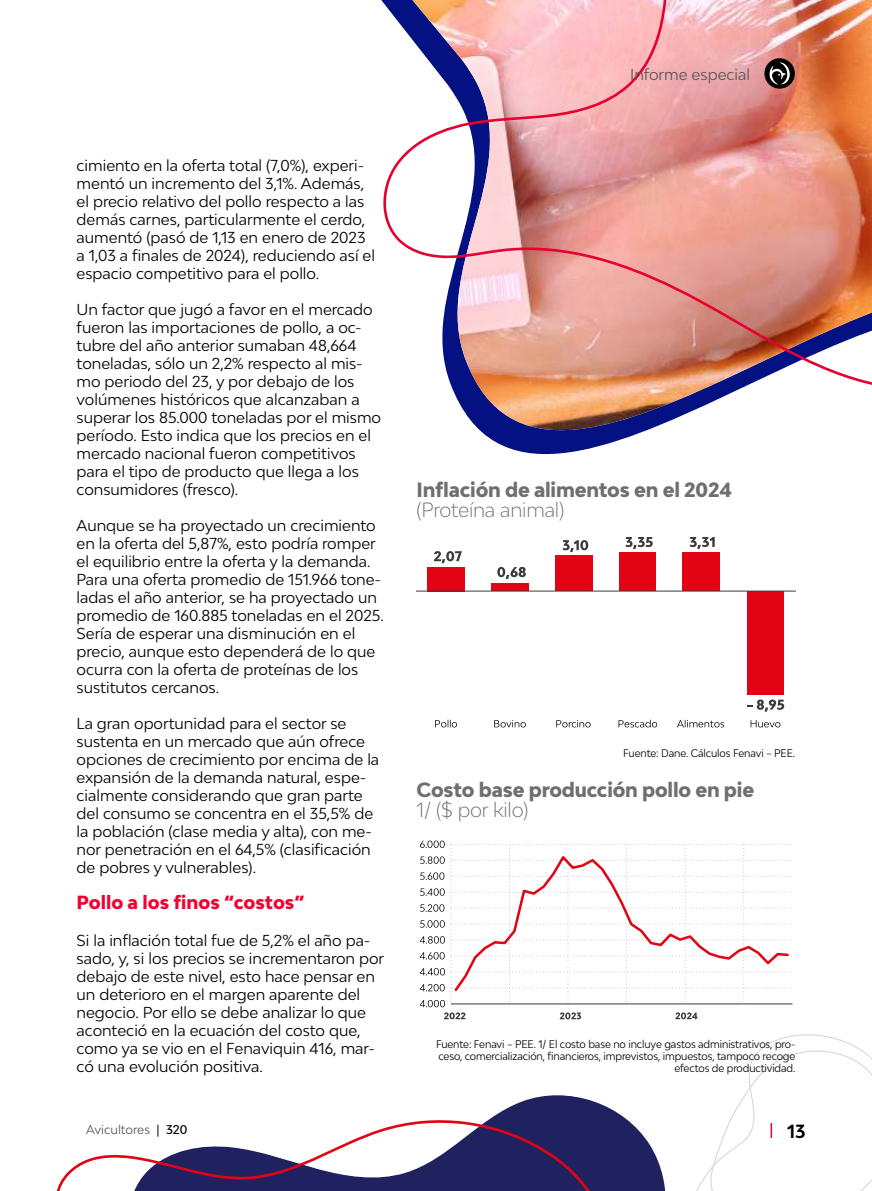
<style>
.page{position:relative;width:872px;height:1191px;background:#fff}
.page>*{position:absolute;margin:0;border:0;box-sizing:border-box;transform-origin:0 0}
.t1{font:800 19.5px "Bw Modelica";letter-spacing:-.01em;color:#6f6f6f}
.t2{font:300 19.5px "Bw Modelica";letter-spacing:-.01em;color:#6f6f6f}
.t3{font:800 18px "Bw Modelica";color:#f10031}
.t4{font:700 18px "Bw Modelica";color:#000}
.t5{font:15px/18px "Bw Modelica";color:#000}
.t6{font:15px "Bw Modelica";color:#575756}
.t7{font:12px "Bw Modelica";color:#575756}
.t8{font:500 12px "Bw Modelica";color:#000}
.t9{font:10.5px/12px "Bw Modelica";letter-spacing:-.01em;color:#000;text-align:right;scale:.95 1}
</style>
<div class="page">
<svg style="left:381px;top:0;width:339px;height:589px"></svg>
<img style="left:412px;top:390px;width:325px;height:47px">
<img style="left:382px;top:0;width:490px;height:390px">
<svg style="left:696px;top:1034px;width:176px;height:157px"></svg>
<svg style="left:764px;top:58px;width:31px;height:31px"></svg>
<svg style="left:769px;top:62px;width:21px;height:22px"></svg>
<div style="left:746px;top:591px;width:37px;height:104px;background:#e30413"></div>
<div style="left:682px;top:553px;width:38px;height:38px;background:#e30413"></div>
<div style="left:619px;top:552px;width:37px;height:39px;background:#e30413"></div>
<div style="left:555px;top:555px;width:37px;height:36px;background:#e30413"></div>
<div style="left:491px;top:583px;width:38px;height:8px;background:#e30413"></div>
<div style="left:427px;top:567px;width:38px;height:24px;background:#e30413"></div>
<hr style="left:416px;top:590px;width:379px;height:1px;background:#3b3b3a">
<svg style="left:434px;top:551px;width:28px;height:12px"></svg>
<svg style="left:497px;top:567px;width:29px;height:12px"></svg>
<svg style="left:562px;top:540px;width:26px;height:12px"></svg>
<svg style="left:625px;top:537px;width:27px;height:12px"></svg>
<svg style="left:689px;top:537px;width:25px;height:12px"></svg>
<svg style="left:747px;top:699px;width:37px;height:12px"></svg>
<svg style="left:435px;top:719px;width:22px;height:8px"></svg>
<svg style="left:494px;top:720px;width:32px;height:7px"></svg>
<svg style="left:556px;top:720px;width:34px;height:7px"></svg>
<svg style="left:618px;top:719px;width:39px;height:8px"></svg>
<svg style="left:677px;top:719px;width:47px;height:8px"></svg>
<svg style="left:750px;top:720px;width:30px;height:7px"></svg>
<svg style="left:420px;top:840px;width:372px;height:179px"></svg>
<svg style="left:620px;top:1114px;width:46px;height:77px;fill:#20225f"></svg>
<svg style="left:56px;top:1095px;width:564px;height:96px"></svg>
<p class="t5" style="left:77px;top:156px;width:300px">cimiento en la oferta total (7,0%), experi&shy;mentó un incremento del 3,1%. Además, el precio relativo del pollo respecto a las demás carnes, particularmente el cerdo, aumentó (pasó de 1,13 en enero de 2023 a 1,03 a finales de 2024), reduciendo así el espacio competitivo para el pollo.</p>
<p class="t5" style="left:77px;top:300px;width:306px">Un factor que jugó a favor en el mercado fueron las importaciones de pollo, a oc&shy;tubre del año anterior sumaban 48,664 toneladas, sólo un 2,2% respecto al mis&shy;mo periodo del 23, y por debajo de los volúmenes históricos que alcanzaban a superar los 85.000 toneladas por el mismo período. Esto indica que los precios en el mercado nacional fueron competitivos para el tipo de producto que llega a los consumidores (fresco).</p>
<p class="t5" style="left:77px;top:516px;width:309px">Aunque se ha proyectado un crecimiento en la oferta del 5,87%, esto podría romper el equilibrio entre la oferta y la demanda.<br>Para una oferta promedio de 151.966 tone&shy;ladas el año anterior, se ha proyectado un promedio de 160.885 toneladas en el 2025.<br>Sería de esperar una disminución en el precio, aunque esto dependerá de lo que ocurra con la oferta de proteínas de los sustitutos cercanos.</p>
<p class="t5" style="left:77px;top:714px;width:304px">La gran oportunidad para el sector se sustenta en un mercado que aún ofrece opciones de crecimiento por encima de la expansión de la demanda natural, espe&shy;cialmente considerando que gran parte del consumo se concentra en el 35,5% de la población (clase media y alta), con me&shy;nor penetración en el 64,5% (clasificación de pobres y vulnerables).</p>
<p class="t3" style="left:77px;top:891px;width:229px">Pollo a los finos “costos”</p>
<p class="t5" style="left:77px;top:930px;width:309px">Si la inflación total fue de 5,2% el año pa&shy;sado, y, si los precios se incrementaron por debajo de este nivel, esto hace pensar en un deterioro en el margen aparente del negocio. Por ello se debe analizar lo que aconteció en la ecuación del costo que, como ya se vio en el Fenaviquin 416, mar&shy;có una evolución positiva.</p>
<p class="t6" style="left:630px;top:65px;width:121px">Informe especial</p>
<h1 class="t1" style="left:416px;top:477px;width:317px">Inflación de alimentos en el 2024</h1>
<h1 class="t2" style="left:416px;top:497px;width:149px">(Proteína animal)</h1>
<p class="t9" style="left:623px;top:747px;width:182px">Fuente: Dane. Cálculos Fenavi – PEE.</p>
<h1 class="t1" style="left:416px;top:777px;width:339px">Costo base producción pollo en pie</h1>
<h1 class="t2" style="left:416px;top:797px;width:113px">1/ ($ por kilo)</h1>
<p class="t9" style="left:436px;top:1038px;width:380px">Fuente: Fenavi – PEE. 1/ El costo base no incluye gastos administrativos, pro&shy;ceso, comercialización, financieros, imprevistos, impuestos, tampoco recoge efectos de productividad.</p>
<p class="t7" style="left:86px;top:1121px;width:65px">Avicultores</p>
<p class="t8" style="left:166px;top:1122px;width:23px">320</p>
<p class="t4" style="left:787px;top:1119px;width:20px">13</p>
</div>
